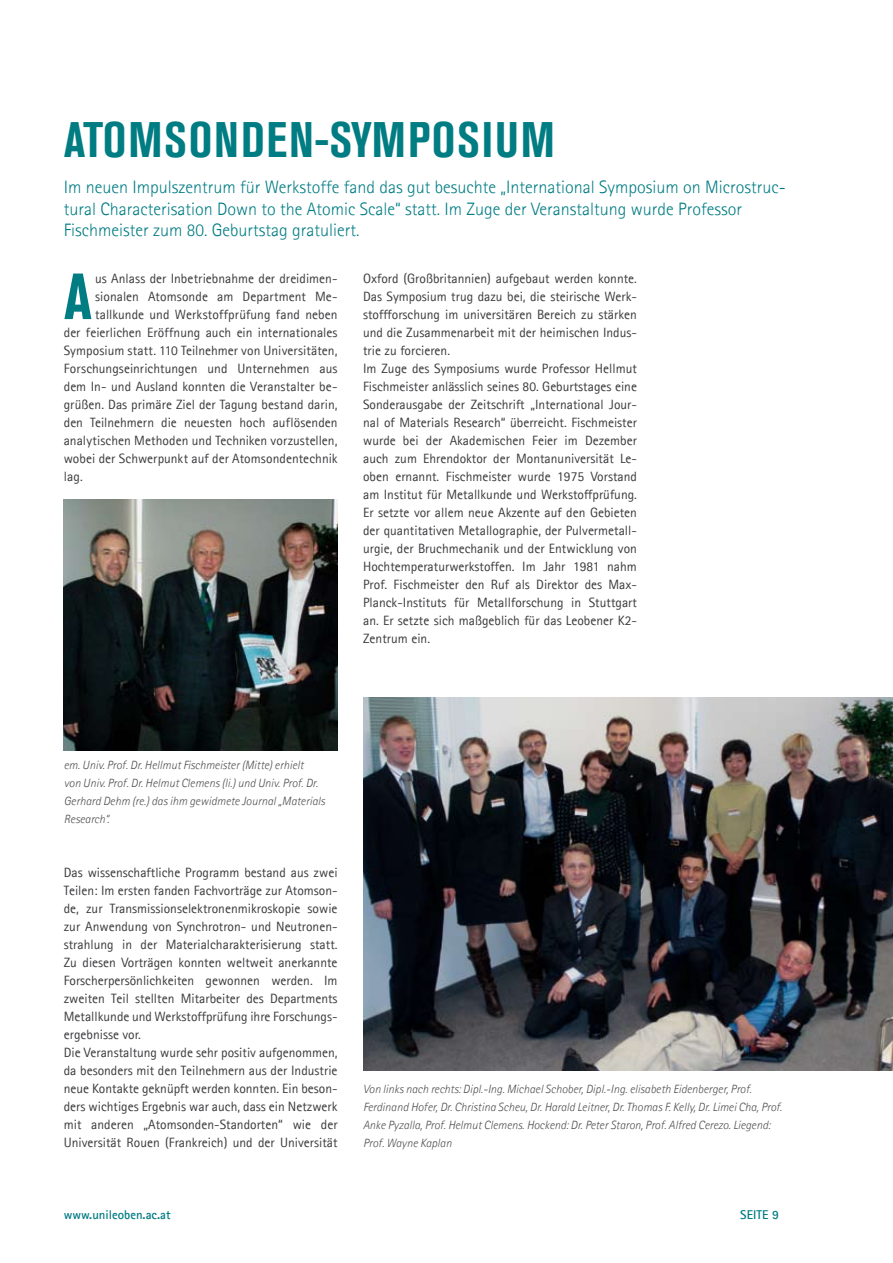
<style>
.page{position:relative;width:893px;height:1263px;background:#fff}
.page>*{position:absolute;margin:0;border:0;box-sizing:border-box;transform-origin:0 0}
.t1{font:700 condensed 64.5px "Akzidenz Grotesk BE";color:#007c83}
.t2{font:700 condensed 49.5px "Akzidenz Grotesk BE";letter-spacing:.035em;color:#007c83}
.t3{font:300 18px/21.6px "Agfa Rotis Sans Serif";color:#007c83}
.t4{font:13.5px/18px "Agfa Rotis Sans Serif";color:#3b3a3d}
.t5{font:700 12.75px "Agfa Rotis Sans Serif";color:#007c83}
.t6{font:italic 300 12px/18px "Agfa Rotis Sans Serif";color:#515153}
</style>
<div class="page">
<img style="left:64px;top:499px;width:274px;height:251px">
<img style="left:363px;top:697px;width:530px;height:373px">
<h2 class="t2" style="left:64px;top:112px;width:493px">ATOMSONDEN-SYMPOSIUM</h2>
<p class="t3" style="left:64px;top:176px;width:723px">Im neuen Impulszentrum für Werkstoffe fand das gut besuchte „International Symposium on Microstruc&shy;tural Characterisation Down to the Atomic Scale“ statt. Im Zuge der Veranstaltung wurde Professor<br>Fischmeister zum 80. Geburtstag gratuliert.</p>
<h1 class="t1" style="left:64px;top:260px;width:28px">A</h1>
<p class="t4" style="left:95px;top:269px;width:244px">us Anlass der Inbetriebnahme der dreidimen-</p>
<p class="t4" style="left:95px;top:287px;width:244px">sionalen Atomsonde am Department Me-</p>
<p class="t4" style="left:95px;top:305px;width:244px">tallkunde und Werkstoffprüfung fand neben</p>
<p class="t4" style="left:64px;top:323px;width:275px">der feierlichen Eröffnung auch ein internationales</p>
<p class="t4" style="left:64px;top:341px;width:275px">Symposium statt. 110 Teilnehmer von Universitäten,</p>
<p class="t4" style="left:64px;top:359px;width:275px">Forschungseinrichtungen und Unternehmen aus</p>
<p class="t4" style="left:64px;top:377px;width:275px">dem In- und Ausland konnten die Veranstalter be-</p>
<p class="t4" style="left:64px;top:395px;width:275px">grüßen. Das primäre Ziel der Tagung bestand darin,</p>
<p class="t4" style="left:64px;top:413px;width:275px">den Teilnehmern die neuesten hoch auflösenden</p>
<p class="t4" style="left:64px;top:431px;width:275px">analytischen Methoden und Techniken vorzustellen,</p>
<p class="t4" style="left:64px;top:449px;width:275px">wobei der Schwerpunkt auf der Atomsondentechnik</p>
<p class="t4" style="left:64px;top:467px;width:21px">lag.</p>
<p class="t4" style="left:363px;top:269px;width:275px">Oxford (Großbritannien) aufgebaut werden konnte.<br>Das Symposium trug dazu bei, die steirische Werk&shy;stoffforschung im universitären Bereich zu stärken und die Zusammenarbeit mit der heimischen Indus&shy;trie zu forcieren.<br>Im Zuge des Symposiums wurde Professor Hellmut Fischmeister anlässlich seines 80. Geburtstages eine Sonderausgabe der Zeitschrift „International Jour&shy;nal of Materials Research“ überreicht. Fischmeister wurde bei der Akademischen Feier im Dezember auch zum Ehrendoktor der Montanuniversität Le&shy;oben ernannt. Fischmeister wurde 1975 Vorstand am Institut für Metallkunde und Werkstoffprüfung.<br>Er setzte vor allem neue Akzente auf den Gebieten der quantitativen Metallographie, der Pulvermetall&shy;urgie, der Bruchmechanik und der Entwicklung von Hochtemperaturwerkstoffen. Im Jahr 1981 nahm Prof. Fischmeister den Ruf als Direktor des Max-Planck-Instituts für Metallforschung in Stuttgart an. Er setzte sich maßgeblich für das Leobener K2- Zentrum ein.</p>
<p class="t6" style="left:64px;top:756px;width:263px">em. Univ. Prof. Dr. Hellmut Fischmeister (Mitte) erhielt<br>von Univ. Prof. Dr. Helmut Clemens (li.) und Univ. Prof. Dr.<br>Gerhard Dehm (re.) das ihm gewidmete Journal „Materials Research“.</p>
<p class="t4" style="left:64px;top:863px;width:275px">Das wissenschaftliche Programm bestand aus zwei Teilen: Im ersten fanden Fachvorträge zur Atomson&shy;de, zur Transmissionselektronenmikroskopie sowie zur Anwendung von Synchrotron- und Neutronen&shy;strahlung in der Materialcharakterisierung statt.<br>Zu diesen Vorträgen konnten weltweit anerkannte Forscherpersönlichkeiten gewonnen werden. Im zweiten Teil stellten Mitarbeiter des Departments Metallkunde und Werkstoffprüfung ihre Forschungs&shy;ergebnisse vor.<br>Die Veranstaltung wurde sehr positiv aufgenommen, da besonders mit den Teilnehmern aus der Industrie neue Kontakte geknüpft werden konnten. Ein beson&shy;ders wichtiges Ergebnis war auch, dass ein Netzwerk mit anderen „Atomsonden-Standorten“ wie der Universität Rouen (Frankreich) und der Universität</p>
<p class="t6" style="left:363px;top:1080px;width:420px">Von links nach rechts: Dipl.-Ing. Michael Schober, Dipl.-Ing. elisabeth Eidenberger, Prof.<br>Ferdinand Hofer, Dr. Christina Scheu, Dr. Harald Leitner, Dr. Thomas F. Kelly, Dr. Limei Cha, Prof.<br>Anke Pyzalla, Prof. Helmut Clemens. Hockend: Dr. Peter Staron, Prof. Alfred Cerezo. Liegend:<br>Prof. Wayne Kaplan</p>
<p class="t5" style="left:64px;top:1207px;width:108px">www.unileoben.ac.at</p>
<p class="t5" style="left:740px;top:1207px;width:30px">SEITE</p>
</div>
